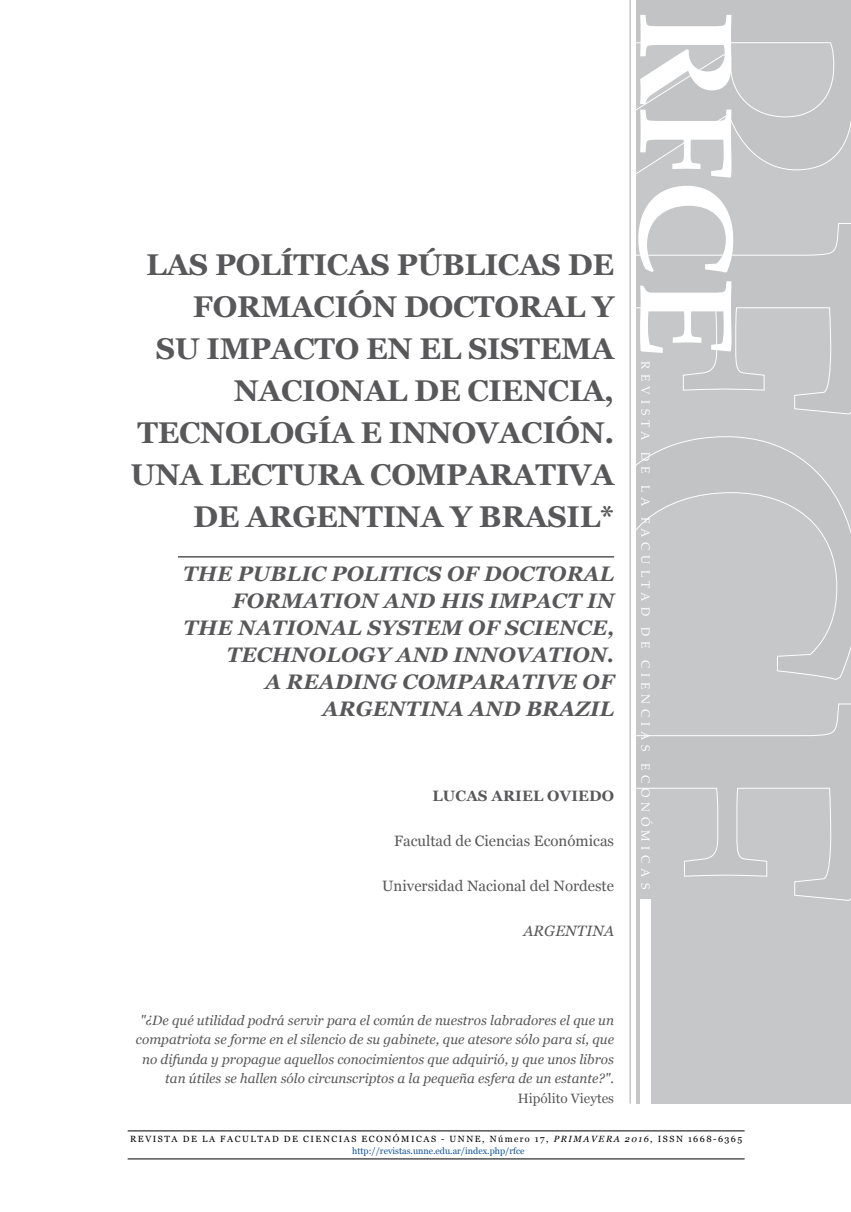
<style>
.page{position:relative;width:851px;height:1212px;background:#fff}
.page>*{position:absolute;margin:0;border:0;box-sizing:border-box;transform-origin:0 0}
.t1{font:700 30px/42px "Georgia";letter-spacing:-.01em;color:#58585a;text-align:right}
.t2{font:italic 700 21px/27px "Georgia";letter-spacing:.01em;color:#58585a;text-align:right}
.t3{font:15px "Georgia";color:#58585a}
.t4{font:700 15px "Georgia";letter-spacing:.01em;color:#58585a}
.t5{font:italic 15px "Georgia";letter-spacing:.01em;color:#58585a}
.t6{font:italic 13.5px/19.5px "Georgia";color:#58585a;text-align:right}
.t7{font:13.5px "Georgia";color:#58585a}
.t8{font:12px "Palatino Linotype";letter-spacing:.4em;color:#fff}
.t9{font:9px/12px "Georgia";letter-spacing:.17em;color:#000;text-align:center}
.s1{font-style:italic}
.s2{color:#0d4f9b}
</style>
<div class="page">
<div style="left:636px;top:0;width:214px;height:1103px;background:#c6c7c8"></div>
<svg style="left:630px;top:0;width:220px;height:901px"></svg>
<div style="left:617px;top:880px;width:55px;height:39px;background:#c6c7c8"></div>
<div style="left:459px;top:1px;width:177px;height:926px;background:#fff"></div>
<div style="left:640px;top:899px;width:10px;height:313px;background:#fff"></div>
<svg style="left:638px;top:15px;width:95px;height:338px"></svg>
<hr style="left:629px;top:0;width:1px;height:1103px;background:#c6c7c8">
<hr style="left:128px;top:1158px;width:616px;height:1px;background:#000">
<hr style="left:128px;top:1130px;width:616px;height:1px;background:#000">
<hr style="left:178px;top:556px;width:436px;height:1px;background:#58585a">
<h1 class="t1" style="left:130px;top:244px;width:485px">LAS POLÍTICAS PÚBLICAS DE<br>FORMACIÓN DOCTORAL Y<br>SU IMPACTO EN EL SISTEMA<br>NACIONAL DE CIENCIA,<br>TECNOLOGÍA E INNOVACIÓN.<br>UNA LECTURA COMPARATIVA<br>DE ARGENTINA Y BRASIL*</h1>
<h2 class="t2" style="left:183px;top:560px;width:432px">THE PUBLIC POLITICS OF DOCTORAL<br>FORMATION AND HIS IMPACT IN<br>THE NATIONAL SYSTEM OF SCIENCE,<br>TECHNOLOGY AND INNOVATION.<br>A READING COMPARATIVE OF<br>ARGENTINA AND BRAZIL</h2>
<p class="t4" style="left:432px;top:786px;width:183px">LUCAS ARIEL OVIEDO</p>
<p class="t3" style="left:394px;top:832px;width:221px">Facultad de Ciencias Económicas</p>
<p class="t3" style="left:382px;top:877px;width:233px">Universidad Nacional del Nordeste</p>
<p class="t5" style="left:523px;top:922px;width:92px">ARGENTINA</p>
<p class="t8" style="left:654px;top:361px;width:529px;rotate:90deg">REVISTA DE LA FACULTAD DE CIENCIAS ECONÓMICAS</p>
<p class="t6" style="left:136px;top:1010px;width:479px">"¿De qué utilidad podrá servir para el común de nuestros labradores el que un compatriota se forme en el silencio de su gabinete, que atesore sólo para sí, que no difunda y propague aquellos conocimientos que adquirió, y que unos libros tan útiles se hallen sólo circunscriptos a la pequeña esfera de un estante?".</p>
<p class="t7" style="left:518px;top:1090px;width:98px">Hipólito Vieytes</p>
<p class="t9" style="left:130px;top:1133px;width:613px">REVISTA DE LA FACULTAD DE CIENCIAS ECONÓMICAS - UNNE, Número 17, <span class="s1">PRIMAVERA 2016</span>, ISSN 1668-6365 <span class="s2">http://revistas.unne.edu.ar/index.php/rfce</span></p>
</div>
